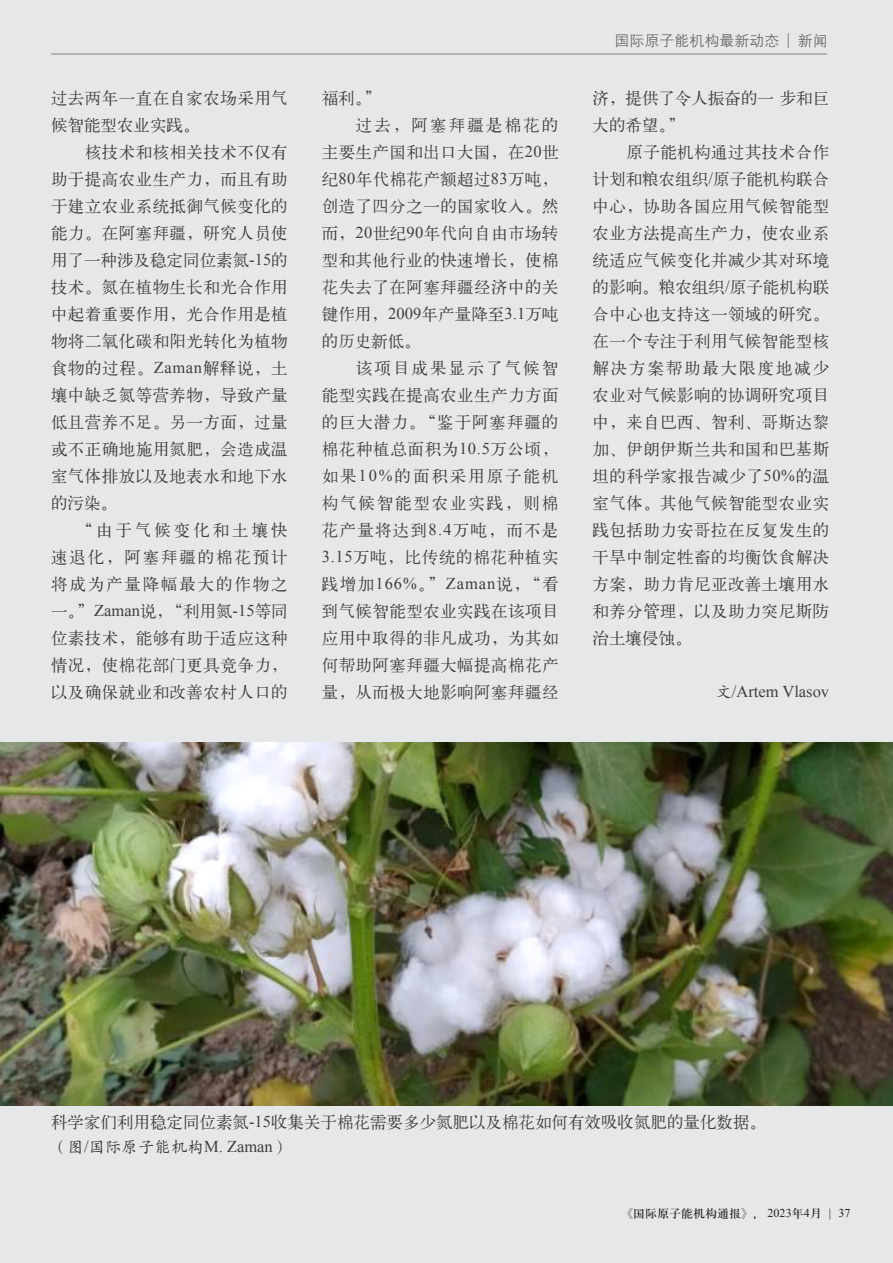
<style>
.page{position:relative;width:893px;height:1263px;background:#e6e7e9}
.page>*{position:absolute;margin:0;border:0;box-sizing:border-box;transform-origin:0 0}
.t1{font:16.5px/27px "H Ya 1 gj";letter-spacing:.025em;color:#3e3e3f;text-align:justify}
.t2{font:16.5px/27px "H Ya 1 gj";color:#3e3e3f}
.t3{font:16.5px "H Ya 1 gj";letter-spacing:.13em;color:#3e3e3f}
.t4{font:16.5px "H Ya 1 gj";letter-spacing:.005em;color:#3e3e3f}
.t5{font:16.5px "H Yc 1 gj";color:#3e3e3f}
.t6{font:16.5px "H Ya 1 gj";letter-spacing:.08em;color:#3e3e3f}
.t7{font:16.5px "H Ya 1 gj";letter-spacing:.055em;color:#3e3e3f}
.t8{font:16.5px "H Ya 1 gj";letter-spacing:.115em;color:#3e3e3f}
.t9{font:16.5px "H Ya 1 gj";letter-spacing:.11em;color:#3e3e3f}
.t10{font:16.5px "Times New Roman";color:#3e3e3f}
.t11{font:15px "H Yg 2 gj";color:#636366}
.t12{font:12px "H Ya 3 gj";color:#231f20}
.s1{font-family:"Times New Roman"}
.s2{font-family:"H Yc 1 gj"}
.s3{font-family:"FZSSK GBK1 0"}
.s4{font-family:"Koz Min Pr 6 N"}
</style>
<div class="page">
<hr style="left:51px;top:54px;width:776px;height:1px;background:#636366">
<img style="left:0;top:742px;width:893px;height:363px">
<p class="t1" style="left:51px;top:84px;width:238px">过去两年一直在自家农场采用气候智能型农业实践。</p>
<p class="t1" style="left:51px;top:138px;width:238px;text-indent:34px">核技术和核相关技术不仅有助于提高农业生产力，而且有助于建立农业系统抵御气候变化的能力。在阿塞拜疆，研究人员使用了一种涉及稳定同位素氮<span class="s1">-15</span>的技术。氮在植物生长和光合作用中起着重要作用，光合作用是植物将二氧化碳和阳光转化为植物食物的过程。<span class="s1">Zaman</span>解释说，土壤中缺乏氮等营养物，导致产量低且营养不足。另一方面，过量或不正确地施用氮肥，会造成温室气体排放以及地表水和地下水的污染。</p>
<p class="t1" style="left:51px;top:516px;width:238px;text-indent:26px">“由于气候变化和土壤快速退化，阿塞拜疆的棉花预计将成为产量降幅最大的作物之一。”<span class="s1">Zaman</span>说，“利用氮<span class="s1">-15</span>等同位素技术，能够有助于适应这种情况，使棉花部门更具竞争力，以及确保就业和改善农村人口的</p>
<p class="t1" style="left:322px;top:84px;width:61px">福利。”</p>
<p class="t3" style="left:356px;top:117px;width:204px">过去，阿塞拜疆是棉花的</p>
<p class="t1" style="left:322px;top:138px;width:238px">主要生产国和出口大国，在<span class="s1">20</span>世</p>
<p class="t1" style="left:322px;top:165px;width:238px">纪<span class="s1">80</span>年代棉花产额超过<span class="s1">83</span>万吨，</p>
<p class="t1" style="left:322px;top:192px;width:238px">创造了四分之一的国家收入。然</p>
<p class="t1" style="left:322px;top:219px;width:238px">而，<span class="s1">20</span>世纪<span class="s1">90</span>年代向自由市场转</p>
<p class="t1" style="left:322px;top:246px;width:238px">型和其他行业的快速增长，使棉</p>
<p class="t1" style="left:322px;top:273px;width:238px">花失去了在阿塞拜疆经济中的关</p>
<p class="t4" style="left:322px;top:306px;width:238px">键作用，<span class="s1">2009</span>年产量降至<span class="s1">3.1</span>万吨</p>
<p class="t1" style="left:322px;top:327px;width:100px">的历史新低。</p>
<p class="t3" style="left:356px;top:359px;width:204px">该项目成果显示了气候智</p>
<p class="t1" style="left:322px;top:381px;width:238px">能型实践在提高农业生产力方面</p>
<p class="t7" style="left:322px;top:413px;width:238px">的巨大潜力。“鉴于阿塞拜疆的</p>
<p class="t1" style="left:322px;top:435px;width:238px">棉花种植总面积为<span class="s1">10.5</span>万公顷，</p>
<p class="t8" style="left:322px;top:467px;width:238px">如果<span class="s1">10%</span>的面积采用原子能机</p>
<p class="t9" style="left:322px;top:494px;width:238px">构气候智能型农业实践，则棉</p>
<p class="t6" style="left:322px;top:521px;width:238px">花产量将达到<span class="s1">8.4</span>万吨，而不是</p>
<p class="t1" style="left:322px;top:543px;width:238px"><span class="s1">3.15</span>万吨，比传统的棉花种植实</p>
<p class="t1" style="left:322px;top:570px;width:238px">践增加<span class="s1">166%</span>。”<span class="s1">Zaman</span>说，“看</p>
<p class="t1" style="left:322px;top:597px;width:238px">到气候智能型农业实践在该项目</p>
<p class="t1" style="left:322px;top:624px;width:238px">应用中取得的非凡成功，为其如</p>
<p class="t1" style="left:322px;top:651px;width:238px">何帮助阿塞拜疆大幅提高棉花产</p>
<p class="t1" style="left:322px;top:678px;width:238px">量，从而极大地影响阿塞拜疆经</p>
<p class="t11" style="left:614px;top:33px;width:215px">国际原子能机构最新动态 | 新闻</p>
<p class="t2" style="left:592px;top:84px;width:238px">济，提供了令人振奋的一步和巨大的希望。”</p>
<p class="t1" style="left:592px;top:138px;width:238px;text-indent:34px">原子能机构通过其技术合作计划和粮农组织<span class="s1">/</span>原子能机构联合中心，协助各国应用气候智能型农业方法提高生产力，使农业系统适应气候变化并减少其对环境的影响。粮农组织<span class="s1">/</span>原子能机构联合中心也支持这一领域的研究。在一个专注于利用气候智能型核解决方案帮助最大限度地减少农业对气候影响的协调研究项目中，来自巴西、智利、哥斯达黎加、伊朗伊斯兰共和国和巴基斯坦的科学家报告减少了<span class="s1">50%</span>的温室气体。其他气候智能型农业实践包括助力安哥拉在反复发生的干旱中制定牲畜的均衡饮食解决方案，助力肯尼亚改善土壤用水和养分管理，以及助力突尼斯防治土壤侵蚀。</p>
<p class="t10" style="left:715px;top:680px;width:115px"><span class="s2">文</span>/Artem Vlasov</p>
<p class="t2" style="left:51px;top:1108px;width:716px">科学家们利用稳定同位素氮<span class="s1">-15</span>收集关于棉花需要多少氮肥以及棉花如何有效吸收氮肥的量化数据。</p>
<p class="t5" style="left:51px;top:1139px;width:240px"><span class="s3">（</span>图<span class="s1">/</span>国际原子能机构<span class="s1">M. Zaman</span><span class="s3">）</span></p>
<p class="t12" style="left:621px;top:1208px;width:231px"><span class="s4">《</span>国际原子能机构通报<span class="s4">》，</span> <span class="s1">2023</span>年<span class="s1">4</span>月 <span class="s1">| 37</span></p>
</div>
